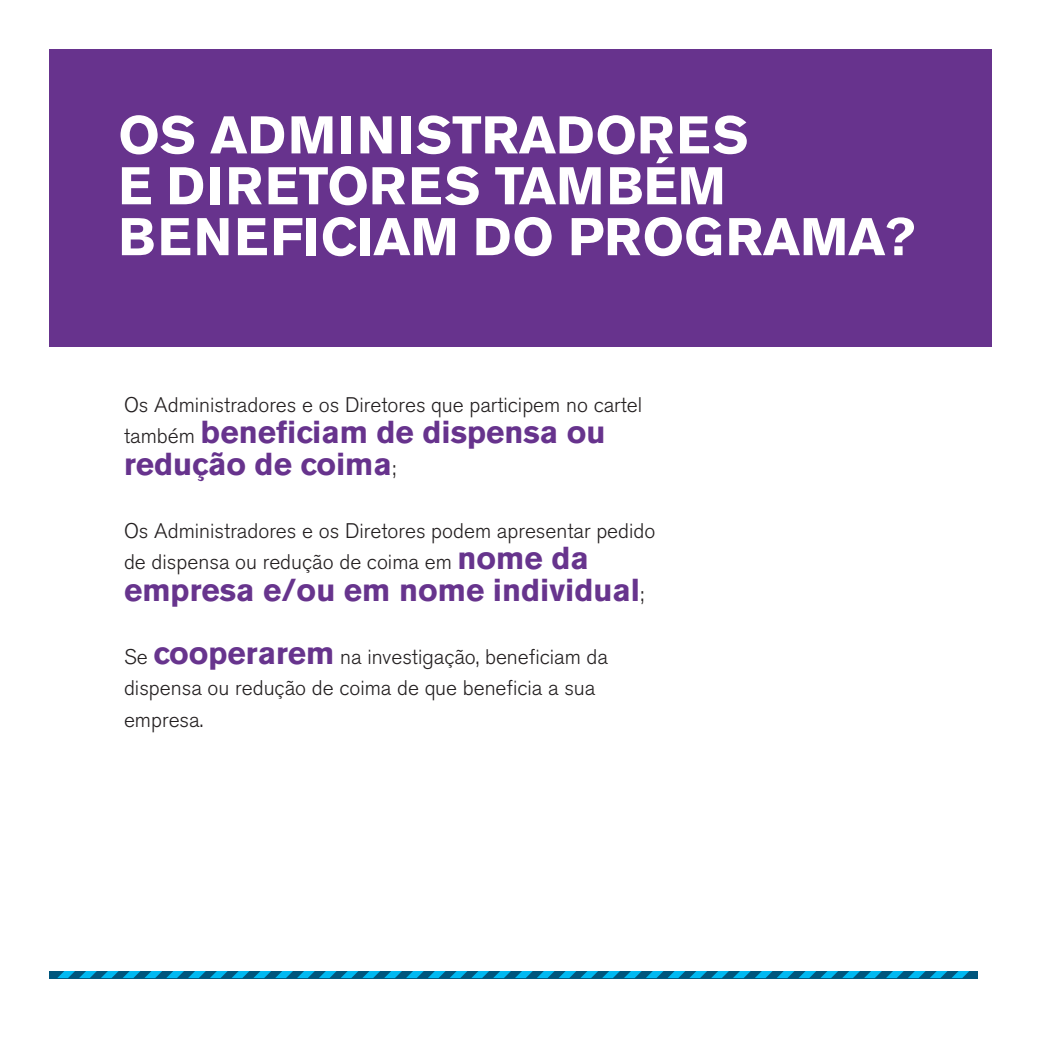
<style>
.page{position:relative;width:1042px;height:1042px;background:#fff}
.page>*{position:absolute;margin:0;border:0;box-sizing:border-box;transform-origin:0 0}
.t1{font:700 52.5px/50.9px "Akzidenz Grotesk BE";color:#fff}
.t2{font:700 31.5px/31.5px "Akzidenz Grotesk BE";color:#67338d}
.t3{font:700 31.5px "Akzidenz Grotesk BE";color:#67348d}
.t4{font:300 21px/31.5px "Akzidenz Grotesk BE";color:#231f20}
.s1{font-weight:300;font-size:21px;color:#231f20}
.s2{font-weight:700;font-size:31.5px;color:#67348d}
</style>
<div class="page">
<div style="left:50px;top:50px;width:942px;height:297px;background:#67338d"></div>
<svg style="left:57px;top:971px;width:912px;height:7px;background:#0086b6"></svg>
<h1 class="t1" style="left:118px;top:110px;width:798px">OS ADMINISTRADORES<br>E DIRETORES TAMBÉM<br>BENEFICIAM DO PROGRAMA?</h1>
<p class="t4" style="left:124px;top:389px;width:520px">Os Administradores e os Diretores que participem no cartel</p>
<h2 class="t2" style="left:124px;top:417px;width:483px"><span class="s1">também</span> beneficiam de dispensa ou redução de coima<span class="s1">;</span></h2>
<p class="t4" style="left:124px;top:515px;width:533px">Os Administradores e os Diretores podem apresentar pedido de dispensa ou redução de coima em <span class="s2">nome da</span></p>
<h2 class="t3" style="left:124px;top:571px;width:522px">empresa e/ou em nome individual<span class="s1">;</span></h2>
<p class="t4" style="left:124px;top:641px;width:485px">Se <span class="s2">cooperarem</span> na investigação, beneficiam da dispensa ou redução de coima de que beneficia a sua empresa.</p>
</div>
